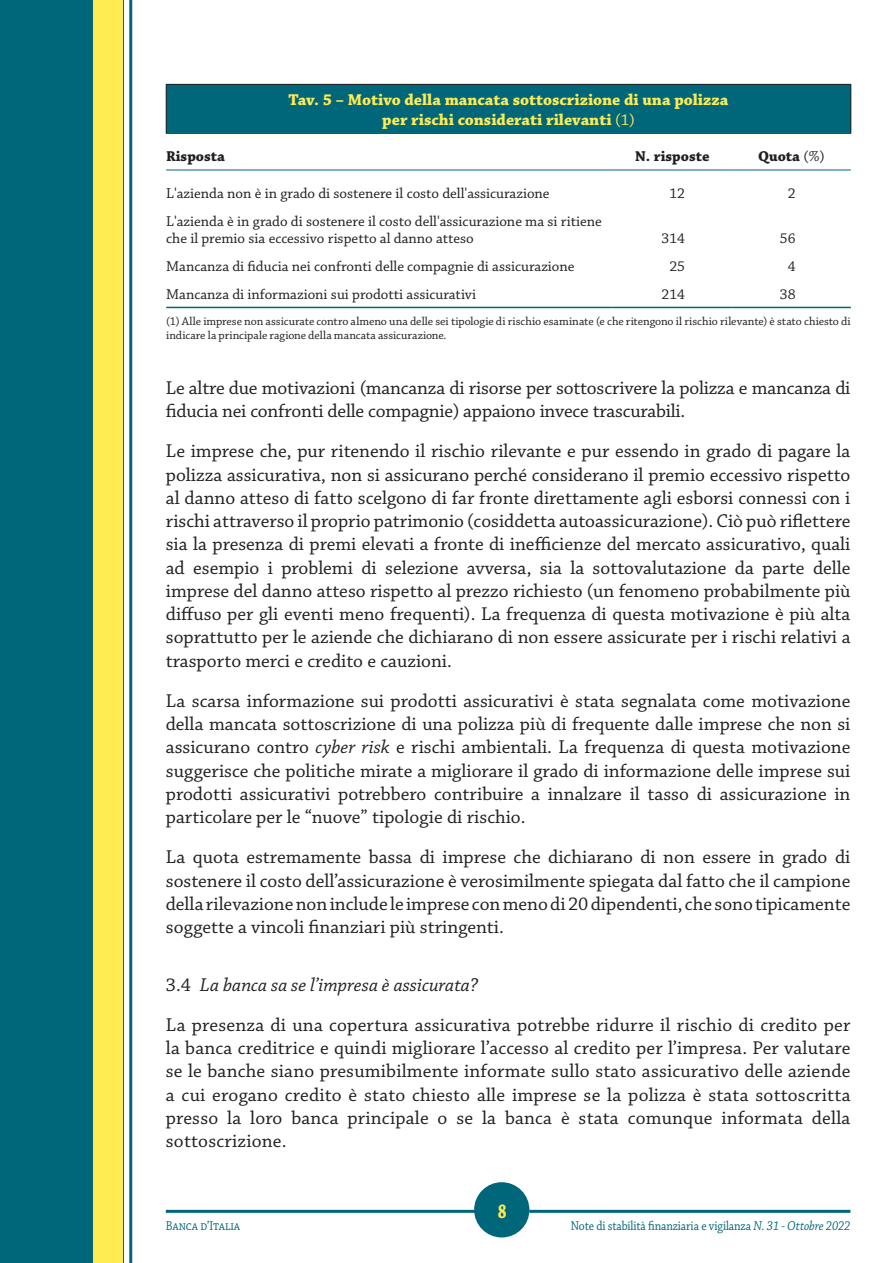
<style>
.page{position:relative;width:893px;height:1263px;background:#fff}
.page>*{position:absolute;margin:0;border:0;box-sizing:border-box;transform-origin:0 0}
.t1{font:700 21px "Chaparral Pro";color:#ffeb52;scale:.75 1}
.t2{font:19.5px/23.2px "Chaparral Pro";color:#231f20;text-align:justify}
.t3{font:700 16.5px/19.8px "Chaparral Pro";color:#ffeb52;text-align:center}
.t4{font:15px/16.5px "Chaparral Pro";color:#231f20}
.t5{font:700 15px "Chaparral Pro";color:#231f20}
.t6{font:13.5px "Chaparral Pro";letter-spacing:-.01em;color:#00677a;scale:.87 1}
.t7{font:12px/14.4px "Chaparral Pro";letter-spacing:-.005em;color:#231f20}
.s1{font-weight:400}
.s2{font-weight:400;font-style:italic}
.s3{font-style:italic}
</style>
<div class="page">
<div style="left:0;top:0;width:123px;height:1263px;background:#00677a"></div>
<div style="left:94px;top:0;width:29px;height:1263px;background:#ffeb52"></div>
<hr style="left:129px;top:0;width:3px;height:1263px;background:#00677a">
<svg style="left:474px;top:1215px;width:53px;height:23px"></svg>
<hr style="left:166px;top:1210px;width:308px;height:3px;background:#00677a">
<hr style="left:529px;top:1210px;width:321px;height:3px;background:#00677a">
<div style="left:166px;top:84px;width:685px;height:49px;background:#00677a"></div>
<hr style="left:166px;top:85px;width:1px;height:48px;background:#231f20">
<hr style="left:166px;top:84px;width:447px;height:1px;background:#231f20">
<hr style="left:613px;top:84px;width:119px;height:1px;background:#231f20">
<hr style="left:732px;top:84px;width:119px;height:1px;background:#231f20">
<hr style="left:850px;top:85px;width:1px;height:48px;background:#231f20">
<hr style="left:166px;top:307px;width:447px;height:1px;background:#00677a">
<hr style="left:613px;top:307px;width:119px;height:1px;background:#00677a">
<hr style="left:732px;top:307px;width:119px;height:1px;background:#00677a">
<hr style="left:166px;top:170px;width:447px;height:1px;background:#00677a">
<hr style="left:613px;top:170px;width:119px;height:1px;background:#00677a">
<hr style="left:732px;top:170px;width:119px;height:1px;background:#00677a">
<div style="left:474px;top:1182px;width:55px;height:55px;background:#00677a;border-radius:50%"></div>
<p class="t3" style="left:289px;top:91px;width:441px">Tav. 5 – Motivo della mancata sottoscrizione di una polizza per rischi considerati rilevanti <span class="s1">(1)</span></p>
<p class="t5" style="left:166px;top:148px;width:60px">Risposta</p>
<p class="t5" style="left:635px;top:148px;width:76px">N. risposte</p>
<p class="t5" style="left:758px;top:148px;width:68px">Quota <span class="s1">(</span><span class="s2">%</span><span class="s1">)</span></p>
<p class="t4" style="left:166px;top:186px;width:385px">L'azienda non è in grado di sostenere il costo dell'assicurazione</p>
<p class="t4" style="left:669px;top:186px;width:17px">12</p>
<p class="t4" style="left:788px;top:186px;width:9px">2</p>
<p class="t4" style="left:166px;top:214px;width:437px">L'azienda è in grado di sostenere il costo dell'assicurazione ma si ritiene che il premio sia eccessivo rispetto al danno atteso</p>
<p class="t4" style="left:661px;top:230px;width:25px">314</p>
<p class="t4" style="left:780px;top:230px;width:17px">56</p>
<p class="t4" style="left:166px;top:258px;width:410px">Mancanza di fiducia nei confronti delle compagnie di assicurazione</p>
<p class="t4" style="left:669px;top:258px;width:17px">25</p>
<p class="t4" style="left:788px;top:258px;width:9px">4</p>
<p class="t4" style="left:166px;top:287px;width:311px">Mancanza di informazioni sui prodotti assicurativi</p>
<p class="t4" style="left:661px;top:287px;width:25px">214</p>
<p class="t4" style="left:780px;top:287px;width:17px">38</p>
<p class="t7" style="left:166px;top:314px;width:686px">(1) Alle imprese non assicurate contro almeno una delle sei tipologie di rischio esaminate (e che ritengono il rischio rilevante) è stato chiesto di indicare la principale ragione della mancata assicurazione.</p>
<p class="t2" style="left:166px;top:377px;width:686px">Le altre due motivazioni (mancanza di risorse per sottoscrivere la polizza e mancanza di fiducia nei confronti delle compagnie) appaiono invece trascurabili.</p>
<p class="t2" style="left:166px;top:440px;width:686px">Le imprese che, pur ritenendo il rischio rilevante e pur essendo in grado di pagare la polizza assicurativa, non si assicurano perché considerano il premio eccessivo rispetto al danno atteso di fatto scelgono di far fronte direttamente agli esborsi connessi con i rischi attraverso il proprio patrimonio (cosiddetta autoassicurazione). Ciò può riflettere sia la presenza di premi elevati a fronte di inefficienze del mercato assicurativo, quali ad esempio i problemi di selezione avversa, sia la sottovalutazione da parte delle imprese del danno atteso rispetto al prezzo richiesto (un fenomeno probabilmente più diffuso per gli eventi meno frequenti). La frequenza di questa motivazione è più alta soprattutto per le aziende che dichiarano di non essere assicurate per i rischi relativi a trasporto merci e credito e cauzioni.</p>
<p class="t2" style="left:166px;top:690px;width:686px">La scarsa informazione sui prodotti assicurativi è stata segnalata come motivazione della mancata sottoscrizione di una polizza più di frequente dalle imprese che non si assicurano contro <span class="s3">cyber risk</span> e rischi ambientali. La frequenza di questa motivazione suggerisce che politiche mirate a migliorare il grado di informazione delle imprese sui prodotti assicurativi potrebbero contribuire a innalzare il tasso di assicurazione in particolare per le “nuove” tipologie di rischio.</p>
<p class="t2" style="left:166px;top:846px;width:686px">La quota estremamente bassa di imprese che dichiarano di non essere in grado di sostenere il costo dell’assicurazione è verosimilmente spiegata dal fatto che il campione della rilevazione non include le imprese con meno di 20 dipendenti, che sono tipicamente soggette a vincoli finanziari più stringenti.</p>
<p class="t2" style="left:166px;top:965px;width:686px;line-height:40.2px">3.4 <span class="s3">La banca sa se l’impresa è assicurata?<br></span>La presenza di una copertura assicurativa potrebbe ridurre il rischio di credito per</p>
<p class="t2" style="left:166px;top:1037px;width:686px">la banca creditrice e quindi migliorare l’accesso al credito per l’impresa. Per valutare se le banche siano presumibilmente informate sullo stato assicurativo delle aziende a cui erogano credito è stato chiesto alle imprese se la polizza è stata sottoscritta presso la loro banca principale o se la banca è stata comunque informata della sottoscrizione.</p>
<p class="t1" style="left:498px;top:1198px;width:13px">8</p>
<p class="t6" style="left:166px;top:1219px;width:87px">Banca d’Italia</p>
<p class="t6" style="left:571px;top:1219px;width:323px">Note di stabilità finanziaria e vigilanza <span class="s3">N. 31 - Ottobre 2022</span></p>
</div>
